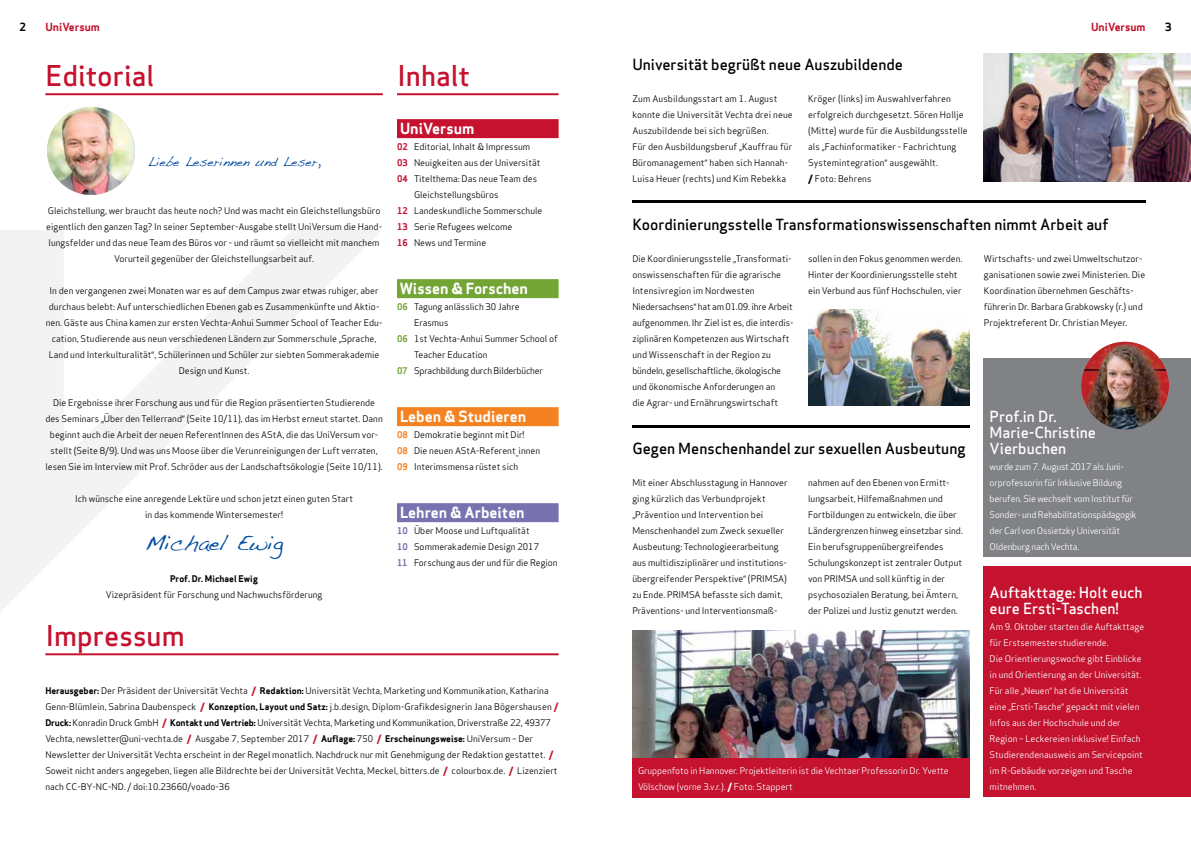
<style>
.page{position:relative;width:1191px;height:842px;background:#fff}
.page>*{position:absolute;margin:0;border:0;box-sizing:border-box;transform-origin:0 0}
.t1{font:500 28px "Apex Sans";color:#c4122f}
.t2{font:22px "Handwriting Dakota";color:#034ea2}
.t3{font:500 15px "Apex Sans";color:#000}
.t4{font:500 15px/16px "Apex Sans";color:#fff}
.t5{font:700 15px "Apex Sans";color:#fff}
.t6{font:13px "Handwriting Dakota";color:#034ea2}
.t7{font:700 11px "Apex Sans";color:#c4122f}
.t8{font:700 11px "Apex Sans";color:#000}
.t9{font:9px/16px "Apex Sans";color:#000}
.t10{font:9px/16px "Apex Sans";color:#fff}
.t11{font:9px/16px "Apex Sans";letter-spacing:-.02em;color:#fff}
.t12{font:9px "Apex Sans";letter-spacing:-.02em;color:#000}
.t13{font:700 9px "Apex Sans";color:#000}
.s1{font-weight:700;color:#c4122f}
.s2{font-weight:700;color:#73a534}
.s3{font-weight:700;color:#f58220}
.s4{font-weight:700;color:#7872b0}
.s5{font-weight:700}
.s6{font-weight:800;color:#c4122f}
.s7{font-weight:800}
</style>
<div class="page">
<div style="left:984px;top:566px;width:207px;height:231px;background:#c4122f"></div>
<svg style="left:0;top:230px;width:382px;height:382px"></svg>
<hr style="left:45px;top:93px;width:338px;height:2px;background:#c4122f">
<hr style="left:397px;top:93px;width:161px;height:2px;background:#c4122f">
<hr style="left:45px;top:653px;width:513px;height:2px;background:#c4122f">
<div style="left:397px;top:119px;width:161px;height:19px;background:#c4122f"></div>
<div style="left:397px;top:279px;width:161px;height:19px;background:#73a534"></div>
<div style="left:397px;top:407px;width:161px;height:19px;background:#f58220"></div>
<div style="left:397px;top:503px;width:161px;height:19px;background:#7872b0"></div>
<img style="left:47px;top:107px;width:88px;height:88px;border-radius:44px">
<div style="left:984px;top:358px;width:207px;height:199px;background:#808285"></div>
<img style="left:1081px;top:342px;width:88px;height:88px;border-radius:44px">
<img style="left:984px;top:54px;width:207px;height:128px">
<img style="left:808px;top:310px;width:161px;height:96px">
<hr style="left:632px;top:425px;width:337px;height:3px;background:#000">
<hr style="left:632px;top:200px;width:513px;height:3px;background:#000">
<img style="left:632px;top:630px;width:337px;height:128px">
<div style="left:632px;top:758px;width:337px;height:40px;background:#c4122f"></div>
<p class="t8" style="left:19px;top:20px;width:8px">2</p>
<p class="t7" style="left:45px;top:20px;width:56px">UniVersum</p>
<p class="t7" style="left:1091px;top:20px;width:56px">UniVersum</p>
<p class="t8" style="left:1165px;top:20px;width:8px">3</p>
<h1 class="t1" style="left:45px;top:51px;width:110px">Editorial</h1>
<h1 class="t1" style="left:397px;top:51px;width:74px">Inhalt</h1>
<h3 class="t6" style="left:148px;top:154px;width:174px">Liebe Leserinnen und Leser,</h3>
<p class="t9" style="left:46px;top:202px;width:337px;text-align:center">Gleichstellung, wer braucht das heute noch? Und was macht ein Gleichstellungsbüro eigentlich den ganzen Tag? In seiner September-Ausgabe stellt UniVersum die Hand&shy;lungsfelder und das neue Team des Büros vor - und räumt so vielleicht mit manchem Vorurteil gegenüber der Gleichstellungsarbeit auf.</p>
<p class="t9" style="left:46px;top:282px;width:338px;text-align:center">In den vergangenen zwei Monaten war es auf dem Campus zwar etwas ruhiger, aber durchaus belebt: Auf unterschiedlichen Ebenen gab es Zusammenkünfte und Aktio&shy;nen. Gäste aus China kamen zur ersten Vechta-Anhui Summer School of Teacher Edu&shy;cation, Studierende aus neun verschiedenen Ländern zur Sommerschule „Sprache, Land und Interkulturalität“, Schülerinnen und Schüler zur siebten Sommerakademie Design und Kunst.</p>
<p class="t9" style="left:45px;top:394px;width:339px;text-align:center">Die Ergebnisse ihrer Forschung aus und für die Region präsentierten Studierende des Seminars „Über den Tellerrand“ (Seite 10/11), das im Herbst erneut startet. Dann beginnt auch die Arbeit der neuen ReferentInnen des AStA, die das UniVersum vor&shy;stellt (Seite 8/9). Und was uns Moose über die Verunreinigungen der Luft verraten, lesen Sie im Interview mit Prof. Schröder aus der Landschaftsökologie (Seite 10/11).</p>
<p class="t9" style="left:75px;top:490px;width:279px;text-align:center">Ich wünsche eine anregende Lektüre und schon jetzt einen guten Start in das kommende Wintersemester!</p>
<h2 class="t2" style="left:145px;top:529px;width:140px">Michael Ewig</h2>
<p class="t13" style="left:170px;top:573px;width:89px">Prof. Dr. Michael Ewig</p>
<p class="t9" style="left:106px;top:586px;width:218px">Vizepräsident für Forschung und Nachwuchsförderung</p>
<h1 class="t1" style="left:45px;top:611px;width:141px">Impressum</h1>
<h3 class="t5" style="left:400px;top:119px;width:76px">UniVersum</h3>
<p class="t9" style="left:397px;top:138px;width:135px"><span class="s1">02</span> Editorial, Inhalt &amp; Impressum</p>
<p class="t9" style="left:397px;top:154px;width:145px"><span class="s1">03</span> Neuigkeiten aus der Universität</p>
<p class="t9" style="left:397px;top:170px;width:142px"><span class="s1">04</span> Titelthema: Das neue Team des</p>
<p class="t9" style="left:414px;top:186px;width:86px">Gleichstellungsbüros</p>
<p class="t9" style="left:397px;top:202px;width:147px"><span class="s1">12</span> Landeskundliche Sommerschule</p>
<p class="t9" style="left:397px;top:218px;width:117px"><span class="s1">13</span> Serie Refugees welcome</p>
<p class="t9" style="left:397px;top:234px;width:91px"><span class="s1">16</span> News und Termine</p>
<h3 class="t5" style="left:400px;top:279px;width:130px">Wissen &amp; Forschen</h3>
<p class="t9" style="left:397px;top:298px;width:124px"><span class="s2">06</span> Tagung anlässlich 30 Jahre</p>
<p class="t9" style="left:414px;top:314px;width:36px">Erasmus</p>
<p class="t9" style="left:397px;top:330px;width:162px"><span class="s2">06</span> 1st Vechta-Anhui Summer School of</p>
<p class="t9" style="left:414px;top:346px;width:75px">Teacher Education</p>
<p class="t12" style="left:397px;top:363px;width:148px"><span class="s2">07</span> Sprachbildung durch Bilderbücher</p>
<h3 class="t5" style="left:400px;top:407px;width:128px">Leben &amp; Studieren</h3>
<p class="t9" style="left:397px;top:426px;width:145px"><span class="s3">08</span> Demokratie beginnt mit Dir!<br><span class="s3">08</span> Die neuen AStA-Referent_innen<br><span class="s3">09</span> Interimsmensa rüstet sich</p>
<h3 class="t5" style="left:400px;top:503px;width:126px">Lehren &amp; Arbeiten</h3>
<p class="t9" style="left:397px;top:522px;width:162px"><span class="s4">10</span> Über Moose und Luftqualität<br><span class="s4">10</span> Sommerakademie Design 2017<br><span class="s4">11</span> Forschung aus der und für die Region</p>
<p class="t9" style="left:45px;top:682px;width:514px"><span class="s5">Herausgeber:</span> Der Präsident der Universität Vechta <span class="s6">/</span> <span class="s5">Redaktion:</span> Universität Vechta, Marketing und Kommunikation, Katharina Genn-Blümlein, Sabrina Daubenspeck <span class="s6">/</span> <span class="s5">Konzeption, Layout und Satz:</span> j.b.design, Diplom-Grafikdesignerin Jana Bögershausen <span class="s6">/ </span><span class="s5">Druck:</span> Konradin Druck GmbH <span class="s6">/</span> <span class="s5">Kontakt und Vertrieb:</span> Universität Vechta, Marketing und Kommunikation, Driverstraße 22, 49377<br>Vechta, newsletter@uni-vechta.de <span class="s6">/</span> Ausgabe 7, September 2017 <span class="s6">/</span> <span class="s5">Auflage:</span> 750 <span class="s6">/</span> <span class="s5">Erscheinungsweise:</span> UniVersum – Der Newsletter der Universität Vechta erscheint in der Regel monatlich. Nachdruck nur mit Genehmigung der Redaktion gestattet. <span class="s6">/ </span>Soweit nicht anders angegeben, liegen alle Bildrechte bei der Universität Vechta, Meckel, bitters.de <span class="s6">/</span> colourbox.de. <span class="s6">/</span> Lizenziert nach CC-BY-NC-ND. / doi:10.23660/voado-36</p>
<h3 class="t3" style="left:632px;top:51px;width:272px">Universität begrüßt neue Auszubildende</h3>
<p class="t9" style="left:632px;top:90px;width:162px">Zum Ausbildungsstart am 1. August konnte die Universität Vechta drei neue Auszubildende bei sich begrüßen.<br>Für den Ausbildungsberuf „Kauffrau für Büromanagement“ haben sich Hannah-Luisa Heuer (rechts) und Kim Rebekka</p>
<p class="t9" style="left:808px;top:90px;width:161px">Kröger (links) im Auswahlverfahren erfolgreich durchgesetzt. Sören Hollje (Mitte) wurde für die Ausbildungsstelle als „Fachinformatiker - Fachrichtung Systemintegration“ ausgewählt.<br><span class="s7">/</span> Foto: Behrens</p>
<h3 class="t3" style="left:632px;top:211px;width:477px">Koordinierungsstelle Transformationswissenschaften nimmt Arbeit auf</h3>
<p class="t9" style="left:808px;top:250px;width:156px">sollen in den Fokus genommen werden.<br>Hinter der Koordinierungsstelle steht ein Verbund aus fünf Hochschulen, vier</p>
<p class="t9" style="left:632px;top:250px;width:163px">Die Koordinierungsstelle „Transformati&shy;onswissenschaften für die agrarische Intensivregion im Nordwesten Niedersachsens“ hat am 01.09. ihre Arbeit aufgenommen. Ihr Ziel ist es, die interdis&shy;ziplinären Kompetenzen aus Wirtschaft und Wissenschaft in der Region zu bündeln, gesellschaftliche, ökologische und ökonomische Anforderungen an<br>die Agrar- und Ernährungswirtschaft</p>
<p class="t9" style="left:984px;top:250px;width:163px">Wirtschafts- und zwei Umweltschutzor&shy;ganisationen sowie zwei Ministerien. Die Koordination übernehmen Geschäfts&shy;führerin Dr. Barbara Grabkowsky (r.) und Projektreferent Dr. Christian Meyer.</p>
<h3 class="t3" style="left:632px;top:435px;width:335px">Gegen Menschenhandel zur sexuellen Ausbeutung</h3>
<p class="t9" style="left:632px;top:474px;width:157px">Mit einer Abschlusstagung in Hannover ging kürzlich das Verbundprojekt „Prävention und Intervention bei Menschenhandel zum Zweck sexueller Ausbeutung: Technologieerarbeitung aus multidisziplinärer und institutions&shy;übergreifender Perspektive“ (PRIMSA) zu Ende. PRIMSA befasste sich damit, Präventions- und Interventionsmaß-</p>
<p class="t9" style="left:808px;top:474px;width:156px">nahmen auf den Ebenen von Ermitt&shy;lungsarbeit, Hilfemaßnahmen und Fortbildungen zu entwickeln, die über Ländergrenzen hinweg einsetzbar sind.<br>Ein berufsgruppenübergreifendes Schulungskonzept ist zentraler Output von PRIMSA und soll künftig in der psychosozialen Beratung, bei Ämtern, der Polizei und Justiz genutzt werden.</p>
<p class="t10" style="left:638px;top:762px;width:312px">Gruppenfoto in Hannover. Projektleiterin ist die Vechtaer Professorin Dr. Yvette<br>Völschow (vorne 3.v.r.). <span class="s7">/</span> Foto: Stappert</p>
<h3 class="t4" style="left:989px;top:406px;width:108px">Prof.in Dr.<br>Marie-Christine<br>Vierbuchen</h3>
<p class="t11" style="left:989px;top:458px;width:149px">wurde zum 7. August 2017 als Juni&shy;orprofessorin für Inklusive Bildung berufen. Sie wechselt vom Institut für Sonder- und Rehabilitationspädagogik der Carl von Ossietzky Universität Oldenburg nach Vechta.</p>
<h3 class="t4" style="left:989px;top:582px;width:154px">Auftakttage: Holt euch eure Ersti-Taschen!</h3>
<p class="t10" style="left:989px;top:618px;width:156px">Am 9. Oktober starten die Auftakttage für Erstsemesterstudierende.<br>Die Orientierungswoche gibt Einblicke in und Orientierung an der Universität.<br>Für alle „Neuen“ hat die Universität eine „Ersti-Tasche“ gepackt mit vielen Infos aus der Hochschule und der Region – Leckereien inklusive! Einfach Studierendenausweis am Servicepoint im R-Gebäude vorzeigen und Tasche mitnehmen.</p>
</div>
